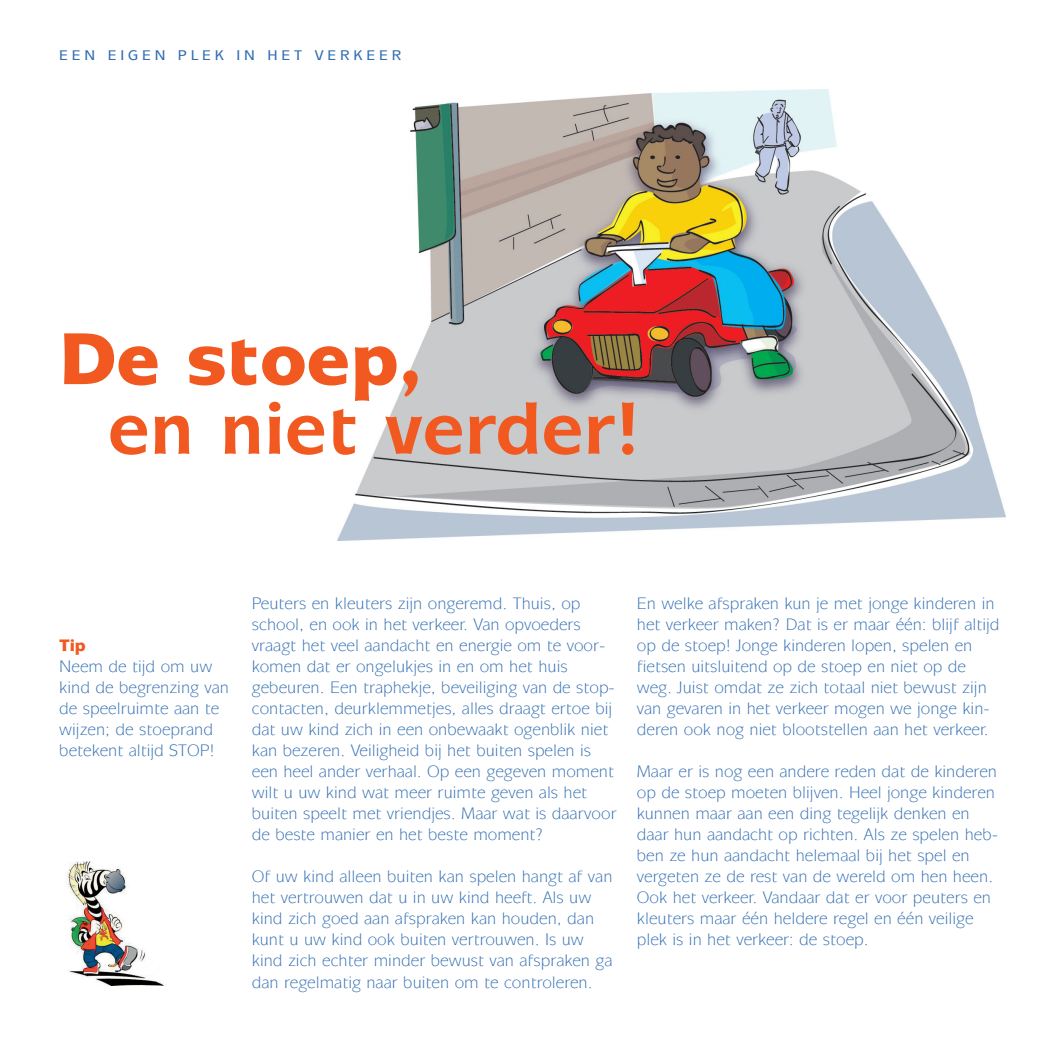
<style>
.page{position:relative;width:1042px;height:1042px;background:#fff}
.page>*{position:absolute;margin:0;border:0;box-sizing:border-box;transform-origin:0 0}
.t1{font:700 73.5px "Mixage IT Cby BT";color:#f15921}
.t2{font:900 73.5px "Mixage IT Cby BT";color:#f15921}
.t3{font:16.62px/21px "Mixage IT Cby BT";color:#316db1}
.t4{font:900 16.62px "Mixage IT Cby BT";color:#f15921}
.t5{font:500 14px "Mixage IT Cby BT";letter-spacing:.275em;color:#316db1}
</style>
<div class="page">
<img style="left:337px;top:90px;width:668px;height:451px">
<img style="left:67px;top:861px;width:96px;height:125px">
<p class="t5" style="left:59px;top:49px;width:343px">EEN EIGEN PLEK IN HET VERKEER</p>
<h1 class="t2" style="left:59px;top:331px;width:365px">De stoep,</h1>
<h1 class="t1" style="left:108px;top:400px;width:533px">en niet verder!</h1>
<p class="t4" style="left:59px;top:639px;width:28px">Tip</p>
<p class="t3" style="left:59px;top:658px;width:171px">Neem de tijd om uw kind de begrenzing van de speelruimte aan te wijzen; de stoeprand betekent altijd STOP!</p>
<p class="t3" style="left:252px;top:595px;width:366px">Peuters en kleuters zijn ongeremd. Thuis, op school, en ook in het verkeer. Van opvoeders vraagt het veel aandacht en energie om te voor&shy;komen dat er ongelukjes in en om het huis gebeuren. Een traphekje, beveiliging van de stop&shy;contacten, deurklemmetjes, alles draagt ertoe bij dat uw kind zich in een onbewaakt ogenblik niet kan bezeren. Veiligheid bij het buiten spelen is een heel ander verhaal. Op een gegeven moment wilt u uw kind wat meer ruimte geven als het buiten speelt met vriendjes. Maar wat is daarvoor de beste manier en het beste moment?</p>
<p class="t3" style="left:252px;top:868px;width:362px">Of uw kind alleen buiten kan spelen hangt af van het vertrouwen dat u in uw kind heeft. Als uw kind zich goed aan afspraken kan houden, dan kunt u uw kind ook buiten vertrouwen. Is uw kind zich echter minder bewust van afspraken ga dan regelmatig naar buiten om te controleren.</p>
<p class="t3" style="left:637px;top:595px;width:364px">En welke afspraken kun je met jonge kinderen in het verkeer maken? Dat is er maar één: blijf altijd op de stoep! Jonge kinderen lopen, spelen en fietsen uitsluitend op de stoep en niet op de weg. Juist omdat ze zich totaal niet bewust zijn van gevaren in het verkeer mogen we jonge kin&shy;deren ook nog niet blootstellen aan het verkeer.</p>
<p class="t3" style="left:637px;top:763px;width:363px">Maar er is nog een andere reden dat de kinderen op de stoep moeten blijven. Heel jonge kinderen kunnen maar aan een ding tegelijk denken en daar hun aandacht op richten. Als ze spelen heb&shy;ben ze hun aandacht helemaal bij het spel en vergeten ze de rest van de wereld om hen heen.<br>Ook het verkeer. Vandaar dat er voor peuters en kleuters maar één heldere regel en één veilige plek is in het verkeer: de stoep.</p>
</div>
